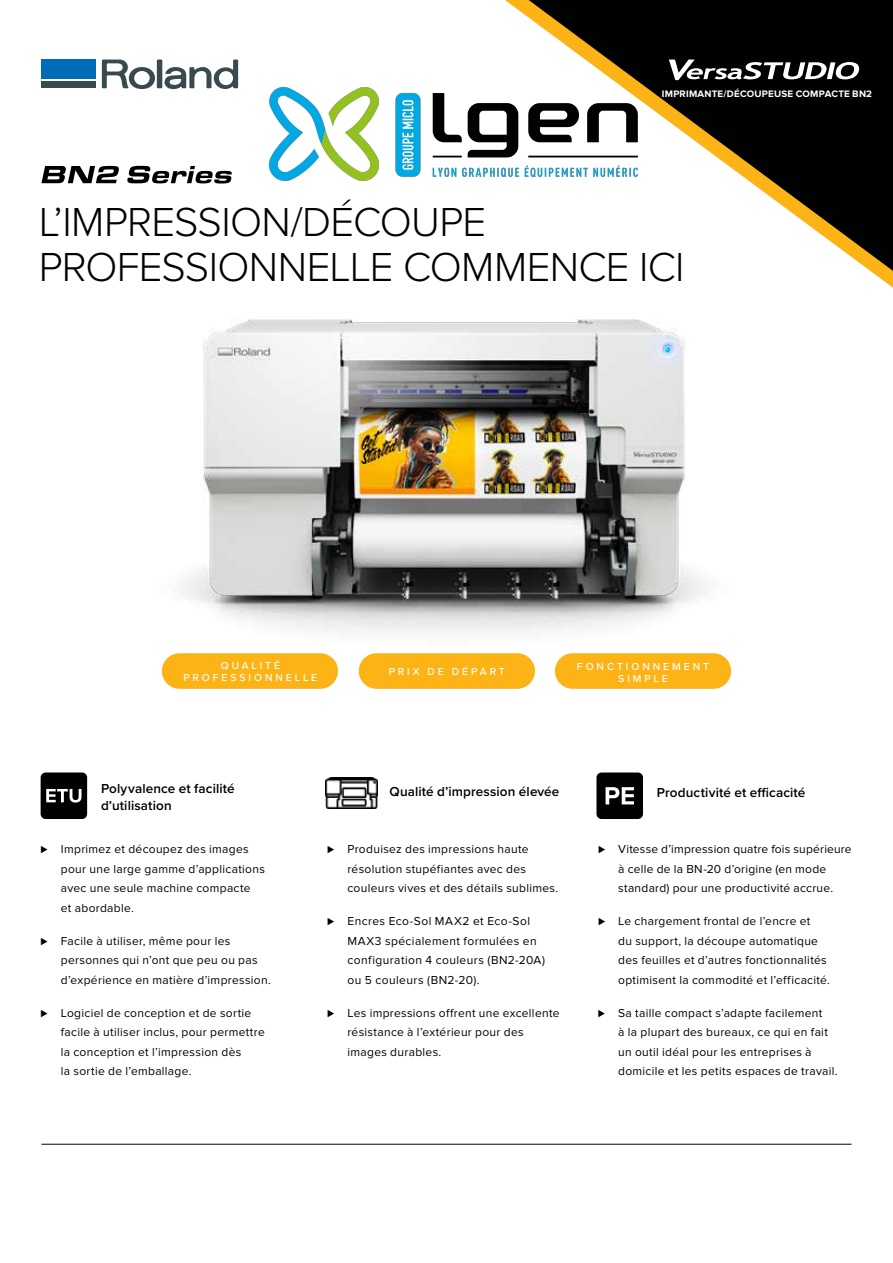
<style>
.page{position:relative;width:893px;height:1263px;background:#fff}
.page>*{position:absolute;margin:0;border:0;box-sizing:border-box;transform-origin:0 0}
.t1{font:300 42px/45px "Proxima Nova";letter-spacing:-.02em;color:#000}
.t2{font:600 13.5px/16.2px "Proxima Nova";letter-spacing:.01em;color:#000101}
.t3{font:600 13.5px "Proxima Nova";letter-spacing:.01em;color:#000}
.t4{font:12px/19.5px "Proxima Nova";letter-spacing:.025em;color:#000}
.t5{font:500 10.5px/12px "Proxima Nova";letter-spacing:.275em;color:#fff;text-align:center}
.t6{font:700 9.75px "Proxima Nova";letter-spacing:.025em;color:#fff}
</style>
<div class="page">
<svg style="left:529px;top:0;width:364px;height:271px;fill:#000101"></svg>
<img style="left:183px;top:320px;width:522px;height:312px">
<svg style="left:41px;top:166px;width:78px;height:17px"></svg>
<svg style="left:127px;top:166px;width:105px;height:17px"></svg>
<svg style="left:669px;top:60px;width:190px;height:20px"></svg>
<div style="left:162px;top:653px;width:176px;height:36px;background:#fcb316;border-radius:18px"></div>
<div style="left:359px;top:653px;width:176px;height:36px;background:#fcb316;border-radius:18px"></div>
<div style="left:555px;top:653px;width:176px;height:36px;background:#fcb316;border-radius:18px"></div>
<hr style="left:41px;top:1144px;width:810px;height:1px;background:#000101">
<div style="left:157px;top:60px;width:5px;height:28px;background:#394a4f"></div>
<svg style="left:164px;top:60px;width:74px;height:30px"></svg>
<svg style="left:102px;top:60px;width:53px;height:29px"></svg>
<div style="left:41px;top:82px;width:55px;height:6px;background:#394a4f"></div>
<div style="left:41px;top:60px;width:55px;height:19px;background:#006cb7"></div>
<div style="left:596px;top:772px;width:47px;height:47px;background:#000;border-radius:5px"></div>
<svg style="left:606px;top:787px;width:28px;height:17px"></svg>
<div style="left:41px;top:772px;width:46px;height:47px;background:#000;border-radius:5px"></div>
<svg style="left:46px;top:789px;width:36px;height:13px"></svg>
<img style="left:326px;top:778px;width:51px;height:30px">
<img style="left:269px;top:87px;width:368px;height:94px">
<p class="t6" style="left:662px;top:88px;width:212px">IMPRIMANTE/DÉCOUPEUSE COMPACTE BN2</p>
<h1 class="t1" style="left:39px;top:197px;width:647px">L’IMPRESSION/DÉCOUPE<br>PROFESSIONNELLE COMMENCE ICI</h1>
<p class="t5" style="left:184px;top:659px;width:135px">QUALITÉ<br>PROFESSIONNELLE</p>
<p class="t5" style="left:389px;top:665px;width:118px">PRIX DE DÉPART</p>
<p class="t5" style="left:577px;top:660px;width:134px">FONCTIONNEMENT<br>SIMPLE</p>
<p class="t2" style="left:101px;top:780px;width:135px">Polyvalence et facilité d’utilisation</p>
<p class="t4" style="left:61px;top:839px;width:206px;text-indent:-20px">⊲ Imprimez et découpez des images pour une large gamme d’applications avec une seule machine compacte<br>et abordable.</p>
<p class="t4" style="left:61px;top:931px;width:211px;text-indent:-20px">⊲ Facile à utiliser, même pour les personnes qui n’ont que peu ou pas d’expérience en matière d’impression.</p>
<p class="t4" style="left:61px;top:1003px;width:205px;text-indent:-20px">⊲ Logiciel de conception et de sortie facile à utiliser inclus, pour permettre la conception et l’impression dès<br>la sortie de l’emballage.</p>
<p class="t3" style="left:389px;top:782px;width:172px">Qualité d’impression élevée</p>
<p class="t4" style="left:347px;top:839px;width:212px;text-indent:-20px">⊲ Produisez des impressions haute résolution stupéfiantes avec des couleurs vives et des détails sublimes.</p>
<p class="t4" style="left:347px;top:911px;width:199px;text-indent:-20px">⊲ Encres Eco-Sol MAX2 et Eco-Sol<br>MAX3 spécialement formulées en configuration 4 couleurs (BN2-20A) ou 5 couleurs (BN2-20).</p>
<p class="t4" style="left:347px;top:1003px;width:214px;text-indent:-20px">⊲ Les impressions offrent une excellente résistance à l’extérieur pour des images durables.</p>
<p class="t2" style="left:657px;top:784px;width:150px">Productivité et efficacité</p>
<p class="t4" style="left:598px;top:839px;width:255px;text-align:center">⊲ Vitesse d’impression quatre fois supérieure à celle de la BN-20 d’origine (en mode standard) pour une productivité accrue.</p>
<p class="t4" style="left:618px;top:911px;width:213px;text-indent:-20px">⊲ Le chargement frontal de l’encre et<br>du support, la découpe automatique des feuilles et d’autres fonctionnalités optimisent la commodité et l’efficacité.</p>
<p class="t4" style="left:618px;top:1003px;width:221px;text-indent:-20px">⊲ Sa taille compact s’adapte facilement<br>à la plupart des bureaux, ce qui en fait un outil idéal pour les entreprises à domicile et les petits espaces de travail.</p>
</div>
